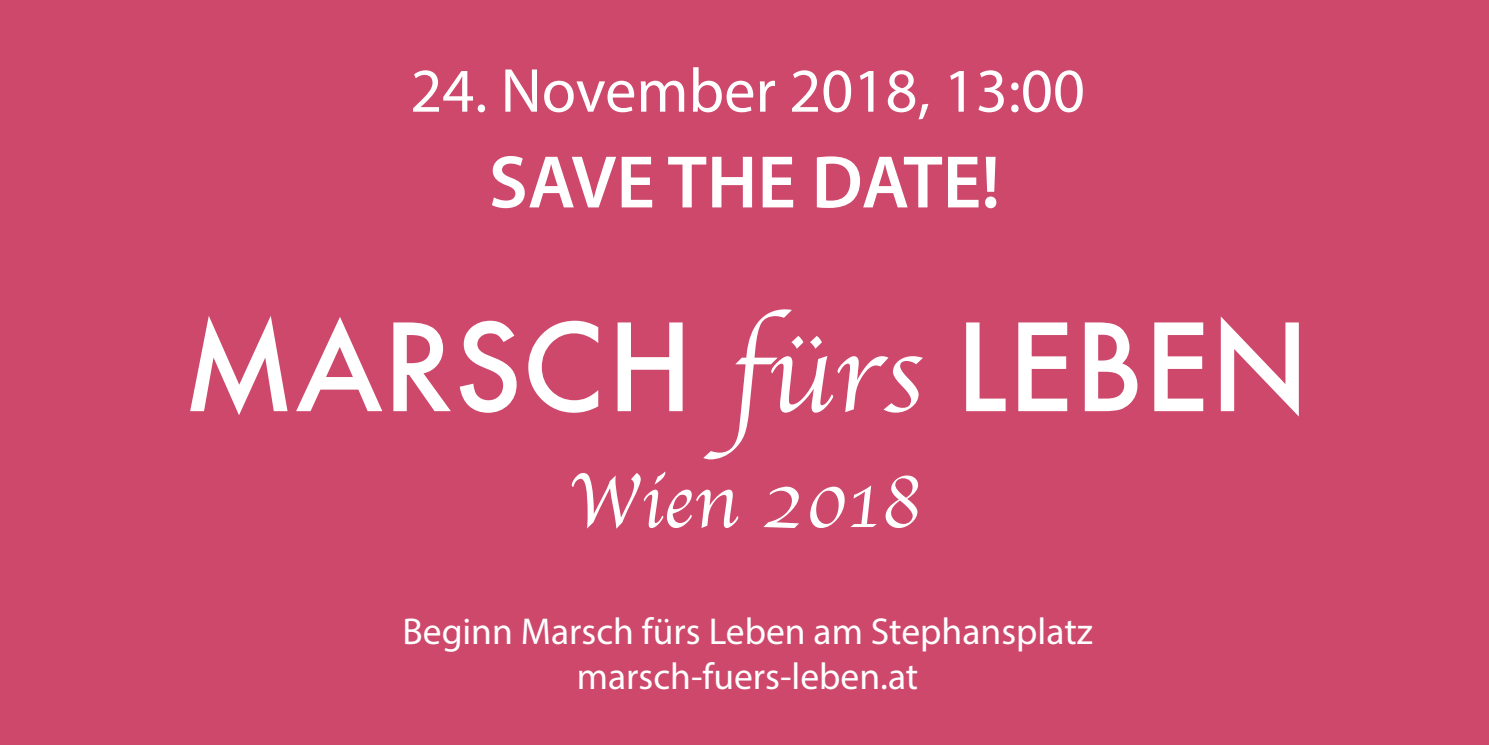
<style>
.page{position:relative;width:1489px;height:745px;background:#fff}
.page>*{position:absolute;margin:0;border:0;box-sizing:border-box;transform-origin:0 0}
.t1{font:80px "Apple Chancery";color:#fff}
.t2{font:600 75px "Myriad Pro";color:#fff}
.t3{font:62.5px "Myriad Pro";color:#fff}
.t4{font:37.5px/45px "Myriad Pro";color:#fff;text-align:center}
</style>
<div class="page">
<div style="left:0;top:0;width:1488px;height:744px;background:#ce486b"></div>
<svg style="left:190px;top:316px;width:97px;height:99px"></svg>
<svg style="left:296px;top:317px;width:86px;height:94px"></svg>
<svg style="left:393px;top:322px;width:58px;height:89px"></svg>
<svg style="left:460px;top:320px;width:56px;height:92px"></svg>
<svg style="left:528px;top:320px;width:70px;height:92px"></svg>
<svg style="left:617px;top:322px;width:65px;height:89px"></svg>
<svg style="left:703px;top:309px;width:220px;height:150px"></svg>
<svg style="left:966px;top:322px;width:39px;height:89px"></svg>
<svg style="left:1018px;top:322px;width:49px;height:89px"></svg>
<svg style="left:1084px;top:322px;width:53px;height:89px"></svg>
<svg style="left:1154px;top:322px;width:49px;height:89px"></svg>
<svg style="left:1220px;top:316px;width:78px;height:100px"></svg>
<h3 class="t3" style="left:410px;top:52px;width:676px">24. November 2018, 13:00</h3>
<h2 class="t2" style="left:489px;top:134px;width:513px">SAVE THE DATE!</h2>
<h1 class="t1" style="left:567px;top:437px;width:355px">Wien 2018</h1>
<p class="t4" style="left:402px;top:608px;width:692px">Beginn Marsch fürs Leben am Stephansplatz marsch-fuers-leben.at</p>
</div>
